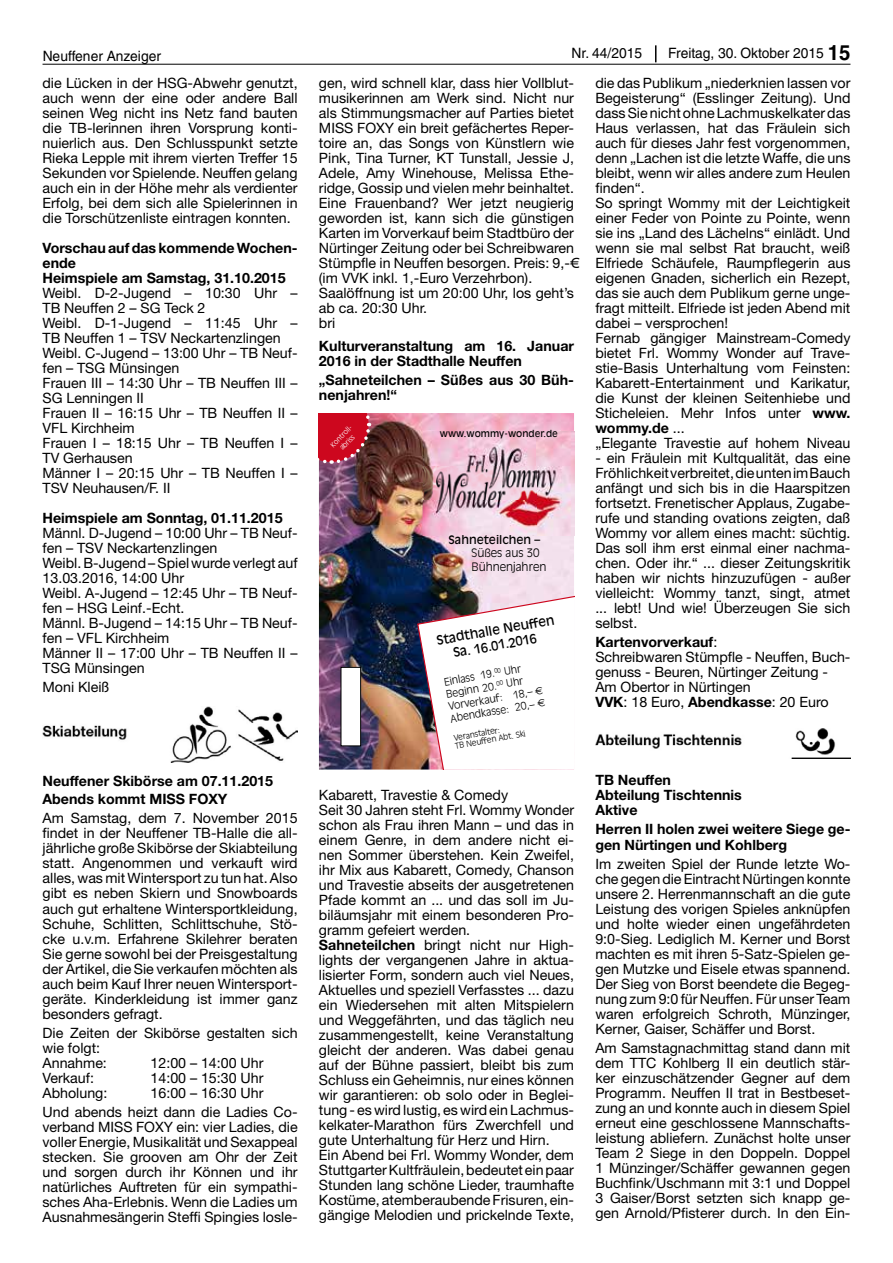
<style>
.page{position:relative;width:893px;height:1263px;background:#fff}
.page>*{position:absolute;margin:0;border:0;box-sizing:border-box;transform-origin:0 0}
.t1{font:14.25px/15px "Helvetica Neue";color:#000}
.t2{font:700 14.25px/15px "Helvetica Neue";color:#000}
.t3{font:14.25px "Helvetica";color:#000}
.t4{font:12.75px/15.3px "Antique Olive CE";color:#000;text-align:center}
.t5{font:300 11.55px/13.8px "Antique Olive";color:#000}
.t6{font:11.55px "Antique Olive CE";color:#000}
.t7{font:300 10.35px/12.5px "Antique Olive";color:#000}
.t8{font:9.3px "Antique Olive CE";color:#000}
.t9{font:300 8.1px/8.1px "Antique Olive";color:#000}
.t10{font:300 6.9px/8.2px "Antique Olive";color:#fff;text-align:center}
.s1{font-weight:700;font-size:21px}
.s2{font-weight:700}
.s3{font-family:"Euro Sans";font-weight:400}
</style>
<div class="page">
<hr style="left:43px;top:64px;width:807px;height:1px;background:#000">
<svg style="left:655px;top:45px;width:1px;height:17px"></svg>
<img style="left:43px;top:707px;width:255px;height:55px">
<img style="left:319px;top:413px;width:255px;height:356px">
<div style="left:341px;top:667px;width:20px;height:79px;background:#fff"></div>
<div style="left:341px;top:667px;width:20px;height:79px;border:1px solid #000"></div>
<svg style="left:319px;top:413px;width:53px;height:53px;background:#b71b2f"></svg>
<img style="left:423px;top:432px;width:151px;height:103px">
<svg style="left:416px;top:595px;width:158px;height:174px"></svg>
<img style="left:595px;top:728px;width:255px;height:30px">
<p class="t3" style="left:43px;top:48px;width:120px">Neuffener Anzeiger</p>
<p class="t3" style="left:571px;top:45px;width:72px">Nr. 44/2015</p>
<p class="t3" style="left:668px;top:45px;width:184px">Freitag, 30. Oktober 2015 <span class="s1">15</span></p>
<p class="t1" style="left:43px;top:75px;width:257px;text-align:justify">die Lücken in der HSG-Abwehr genutzt, auch wenn der eine oder andere Ball seinen Weg nicht ins Netz fand bauten die TB-lerinnen ihren Vorsprung konti&shy;nuierlich aus. Den Schlusspunkt setzte Rieka Lepple mit ihrem vierten Treffer 15<br>Sekunden vor Spielende. Neuffen gelang auch ein in der Höhe mehr als verdienter Erfolg, bei dem sich alle Spielerinnen in die Torschützenliste eintragen konnten.</p>
<p class="t2" style="left:43px;top:240px;width:257px">Vorschau auf das kommende Wochen&shy;ende<br>Heimspiele am Samstag, 31.10.2015</p>
<p class="t1" style="left:43px;top:285px;width:257px">Weibl. D-2-Jugend – 10:30 Uhr –<br>TB Neuffen 2 – SG Teck 2<br>Weibl. D-1-Jugend – 11:45 Uhr –<br>TB Neuffen 1 – TSV Neckartenzlingen<br>Weibl. C-Jugend – 13:00 Uhr – TB Neuf&shy;fen – TSG Münsingen<br>Frauen III – 14:30 Uhr – TB Neuffen III –<br>SG Lenningen II<br>Frauen II – 16:15 Uhr – TB Neuffen II –<br>VFL Kirchheim<br>Frauen I – 18:15 Uhr – TB Neuffen I –<br>TV Gerhausen<br>Männer I – 20:15 Uhr – TB Neuffen I –<br>TSV Neuhausen/F. II</p>
<p class="t2" style="left:43px;top:510px;width:242px">Heimspiele am Sonntag, 01.11.2015</p>
<p class="t1" style="left:43px;top:525px;width:257px">Männl. D-Jugend – 10:00 Uhr – TB Neuf&shy;fen – TSV Neckartenzlingen<br>Weibl. B-Jugend – Spiel wurde verlegt auf<br>13.03.2016, 14:00 Uhr<br>Weibl. A-Jugend – 12:45 Uhr – TB Neuf&shy;fen – HSG Leinf.-Echt.<br>Männl. B-Jugend – 14:15 Uhr – TB Neuf&shy;fen – VFL Kirchheim<br>Männer II – 17:00 Uhr – TB Neuffen II –<br>TSG Münsingen</p>
<p class="t1" style="left:43px;top:679px;width:68px">Moni Kleiß</p>
<p class="t1" style="left:319px;top:75px;width:257px">gen, wird schnell klar, dass hier Vollblut&shy;musikerinnen am Werk sind. Nicht nur als Stimmungsmacher auf Parties bietet MISS FOXY ein breit gefächertes Reper&shy;toire an, das Songs von Künstlern wie Pink, Tina Turner, KT Tunstall, Jessie J, Adele, Amy Winehouse, Melissa Ethe&shy;ridge, Gossip und vielen mehr beinhaltet.<br>Eine Frauenband? Wer jetzt neugierig geworden ist, kann sich die günstigen Karten im Vorverkauf beim Stadtbüro der Nürtinger Zeitung oder bei Schreibwaren Stümpfle in Neuffen besorgen. Preis: 9,-€ (im VVK inkl. 1,-Euro Verzehrbon).<br>Saalöffnung ist um 20:00 Uhr, los geht’s ab ca. 20:30 Uhr.<br>bri</p>
<p class="t2" style="left:319px;top:339px;width:257px">Kulturveranstaltung am 16. Januar<br>2016 in der Stadthalle Neuffen</p>
<p class="t2" style="left:319px;top:372px;width:257px">„Sahneteilchen – Süßes aus 30 Büh&shy;nenjahren!“</p>
<p class="t10" style="left:329px;top:443px;width:30px;rotate:-45deg">Kontroll&shy;abriss</p>
<p class="t1" style="left:595px;top:75px;width:257px">die das Publikum „niederknien lassen vor Begeisterung“ (Esslinger Zeitung). Und dass Sie nicht ohne Lachmuskelkater das Haus verlassen, hat das Fräulein sich auch für dieses Jahr fest vorgenommen, denn „Lachen ist die letzte Waffe, die uns bleibt, wenn wir alles andere zum Heulen finden“.<br>So springt Wommy mit der Leichtigkeit einer Feder von Pointe zu Pointe, wenn sie ins „Land des Lächelns“ einlädt. Und wenn sie mal selbst Rat braucht, weiß Elfriede Schäufele, Raumpflegerin aus eigenen Gnaden, sicherlich ein Rezept, das sie auch dem Publikum gerne unge&shy;fragt mitteilt. Elfriede ist jeden Abend mit dabei – versprochen!<br>Fernab gängiger Mainstream-Comedy bietet Frl. Wommy Wonder auf Trave&shy;stie-Basis Unterhaltung vom Feinsten:<br>Kabarett-Entertainment und Karikatur, die Kunst der kleinen Seitenhiebe und Sticheleien. Mehr Infos unter <span class="s2">www. wommy.de</span> ...<br>„Elegante Travestie auf hohem Niveau</p>
<p class="t1" style="left:595px;top:450px;width:257px;text-align:justify">- ein Fräulein mit Kultqualität, das eine Fröhlichkeit verbreitet, die unten im Bauch anfängt und sich bis in die Haarspitzen fortsetzt. Frenetischer Applaus, Zugabe&shy;rufe und standing ovations zeigten, daß Wommy vor allem eines macht: süchtig.<br>Das soll ihm erst einmal einer nachma&shy;chen. Oder ihr.“ ... dieser Zeitungskritik haben wir nichts hinzuzufügen - außer vielleicht: Wommy tanzt, singt, atmet ... lebt! Und wie! Überzeugen Sie sich selbst.</p>
<p class="t1" style="left:595px;top:635px;width:257px"><span class="s2">Kartenvorverkauf</span>:<br>Schreibwaren Stümpfle - Neuffen, Buch&shy;genuss - Beuren, Nürtinger Zeitung -<br>Am Obertor in Nürtingen<br><span class="s2">VVK</span>: 18 Euro, <span class="s2">Abendkasse</span>: 20 Euro</p>
<p class="t8" style="left:440px;top:428px;width:120px">www.wommy-wonder.de</p>
<p class="t6" style="left:449px;top:532px;width:93px">Sahneteilchen –</p>
<p class="t5" style="left:472px;top:546px;width:76px">Süßes aus 30<br>Bühnenjahren</p>
<p class="t4" style="left:435px;top:633px;width:121px;rotate:-10deg">Stadthalle Neuffen<br>Sa. 16.01.2016</p>
<p class="t7" style="left:443px;top:676px;width:98px;rotate:-10deg">Einlass 19.<sup>00</sup> Uhr<br>Beginn 20.<sup>00</sup> Uhr<br>Vorverkauf: 18,– <span class="s3">€<br></span>Abendkasse: 20,– <span class="s3">€</span></p>
<p class="t9" style="left:453px;top:734px;width:73px;rotate:-10deg">Veranstalter:<br>TB Neuffen Abt. Ski</p>
<p class="t2" style="left:43px;top:771px;width:232px;line-height:18.5px">Neuffener Skibörse am 07.11.2015<br>Abends kommt MISS FOXY</p>
<p class="t1" style="left:43px;top:811px;width:257px;text-align:justify">Am Samstag, dem 7. November 2015 findet in der Neuffener TB-Halle die all&shy;jährliche große Skibörse der Skiabteilung statt. Angenommen und verkauft wird alles, was mit Wintersport zu tun hat. Also gibt es neben Skiern und Snowboards auch gut erhaltene Wintersportkleidung, Schuhe, Schlitten, Schlittschuhe, Stö&shy;cke u.v.m. Erfahrene Skilehrer beraten Sie gerne sowohl bei der Preisgestaltung der Artikel, die Sie verkaufen möchten als auch beim Kauf Ihrer neuen Wintersport&shy;geräte. Kinderkleidung ist immer ganz besonders gefragt.</p>
<p class="t1" style="left:43px;top:1025px;width:257px">Die Zeiten der Skibörse gestalten sich wie folgt:<br>Annahme:</p>
<p class="t1" style="left:151px;top:1055px;width:114px">12:00 – 14:00 Uhr</p>
<p class="t1" style="left:43px;top:1070px;width:53px">Verkauf:</p>
<p class="t1" style="left:151px;top:1070px;width:114px">14:00 – 15:30 Uhr</p>
<p class="t1" style="left:43px;top:1085px;width:66px">Abholung:</p>
<p class="t1" style="left:43px;top:1083px;width:257px;line-height:19.2px;text-indent:108px">16:00 – 16:30 Uhr<br>Und abends heizt dann die Ladies Co-</p>
<p class="t1" style="left:43px;top:1119px;width:257px;text-align:justify">verband MISS FOXY ein: vier Ladies, die voller Energie, Musikalität und Sexappeal stecken. Sie grooven am Ohr der Zeit und sorgen durch ihr Können und ihr natürliches Auftreten für ein sympathi&shy;sches Aha-Erlebnis. Wenn die Ladies um Ausnahmesängerin Steffi Spingies losle-</p>
<p class="t1" style="left:319px;top:787px;width:257px">Kabarett, Travestie &amp; Comedy<br>Seit 30 Jahren steht Frl. Wommy Wonder schon als Frau ihren Mann – und das in einem Genre, in dem andere nicht ei&shy;nen Sommer überstehen. Kein Zweifel, ihr Mix aus Kabarett, Comedy, Chanson und Travestie abseits der ausgetretenen Pfade kommt an ... und das soll im Ju&shy;biläumsjahr mit einem besonderen Pro&shy;gramm gefeiert werden.<br><span class="s2">Sahneteilchen</span> bringt nicht nur High&shy;lights der vergangenen Jahre in aktua&shy;lisierter Form, sondern auch viel Neues, Aktuelles und speziell Verfasstes ... dazu ein Wiedersehen mit alten Mitspielern und Weggefährten, und das täglich neu zusammengestellt, keine Veranstaltung gleicht der anderen. Was dabei genau auf der Bühne passiert, bleibt bis zum Schluss ein Geheimnis, nur eines können wir garantieren: ob solo oder in Beglei&shy;tung - es wird lustig, es wird ein Lachmus&shy;kelkater-Marathon fürs Zwerchfell und gute Unterhaltung für Herz und Hirn.<br>Ein Abend bei Frl. Wommy Wonder, dem Stuttgarter Kultfräulein, bedeutet ein paar Stunden lang schöne Lieder, traumhafte Kostüme, atemberaubende Frisuren, ein&shy;gängige Melodien und prickelnde Texte,</p>
<p class="t2" style="left:595px;top:772px;width:148px">TB Neuffen<br>Abteilung Tischtennis<br>Aktive</p>
<p class="t2" style="left:595px;top:821px;width:257px">Herren II holen zwei weitere Siege ge&shy;gen Nürtingen und Kohlberg</p>
<p class="t1" style="left:595px;top:856px;width:257px;text-align:justify">Im zweiten Spiel der Runde letzte Wo&shy;che gegen die Eintracht Nürtingen konnte unsere 2. Herrenmannschaft an die gute Leistung des vorigen Spieles anknüpfen und holte wieder einen ungefährdeten 9:0-Sieg. Lediglich M. Kerner und Borst machten es mit ihren 5-Satz-Spielen ge&shy;gen Mutzke und Eisele etwas spannend.<br>Der Sieg von Borst beendete die Begeg&shy;nung zum 9:0 für Neuffen. Für unser Team waren erfolgreich Schroth, Münzinger, Kerner, Gaiser, Schäffer und Borst.</p>
<p class="t1" style="left:595px;top:1040px;width:257px;text-align:justify">Am Samstagnachmittag stand dann mit dem TTC Kohlberg II ein deutlich stär&shy;ker einzuschätzender Gegner auf dem Programm. Neuffen II trat in Bestbeset&shy;zung an und konnte auch in diesem Spiel erneut eine geschlossene Mannschafts&shy;leistung abliefern. Zunächst holte unser Team 2 Siege in den Doppeln. Doppel 1 Münzinger/Schäffer gewannen gegen Buchfink/Uschmann mit 3:1 und Doppel 3 Gaiser/Borst setzten sich knapp ge&shy;gen Arnold/Pfisterer durch. In den Ein-</p>
</div>
